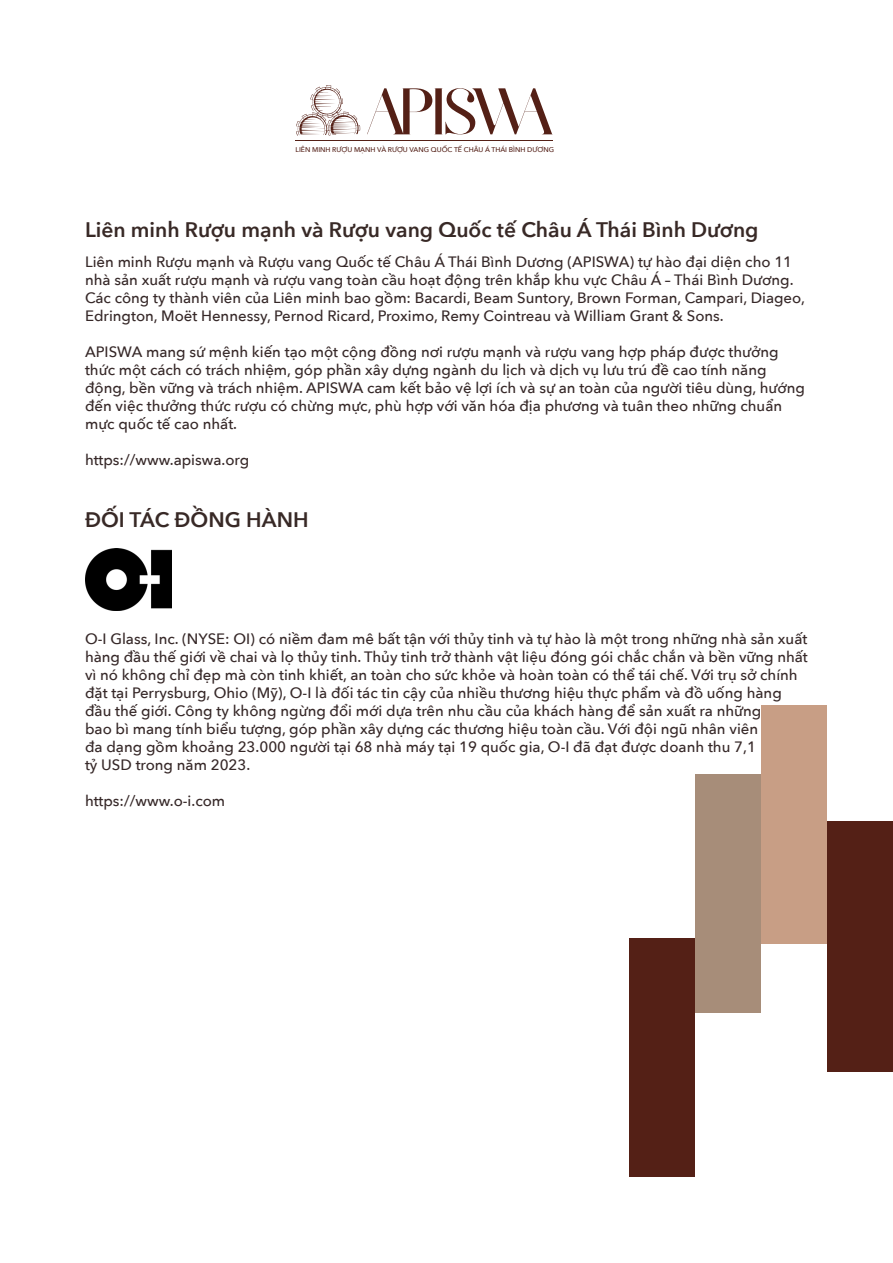
<style>
.page{position:relative;width:893px;height:1263px;background:#fff}
.page>*{position:absolute;margin:0;border:0;box-sizing:border-box;transform-origin:0 0}
.t1{font:600 21px "Avenir Next";color:#382926}
.t2{font:500 15px/18px "Avenir Next";color:#362828}
.t3{font:500 6.9px "Avenir Next";color:#542018}
</style>
<div class="page">
<div style="left:629px;top:938px;width:66px;height:238px;background:#542016"></div>
<div style="left:695px;top:775px;width:66px;height:238px;background:#a78d79"></div>
<div style="left:827px;top:821px;width:66px;height:250px;background:#542016"></div>
<div style="left:761px;top:705px;width:66px;height:238px;background:#c89e85"></div>
<svg style="left:296px;top:85px;width:64px;height:51px"></svg>
<hr style="left:295px;top:141px;width:258px;height:1px;background:#542016">
<svg style="left:367px;top:88px;width:185px;height:46px"></svg>
<img style="left:85px;top:549px;width:86px;height:62px">
<p class="t3" style="left:295px;top:143px;width:260px">LIÊN MINH RƯỢU MẠNH VÀ RƯỢU VANG QUỐC TẾ CHÂU Á THÁI BÌNH DƯƠNG</p>
<p class="t1" style="left:85px;top:212px;width:675px">Liên minh Rượu mạnh và Rượu vang Quốc tế Châu Á Thái Bình Dương</p>
<p class="t2" style="left:85px;top:252px;width:722px">Liên minh Rượu mạnh và Rượu vang Quốc tế Châu Á Thái Bình Dương (APISWA) tự hào đại diện cho 11 nhà sản xuất rượu mạnh và rượu vang toàn cầu hoạt động trên khắp khu vực Châu Á – Thái Bình Dương.<br>Các công ty thành viên của Liên minh bao gồm: Bacardi, Beam Suntory, Brown Forman, Campari, Diageo, Edrington, Moët Hennessy, Pernod Ricard, Proximo, Remy Cointreau và William Grant &amp; Sons.</p>
<p class="t2" style="left:85px;top:342px;width:721px">APISWA mang sứ mệnh kiến tạo một cộng đồng nơi rượu mạnh và rượu vang hợp pháp được thưởng thức một cách có trách nhiệm, góp phần xây dựng ngành du lịch và dịch vụ lưu trú đề cao tính năng động, bền vững và trách nhiệm. APISWA cam kết bảo vệ lợi ích và sự an toàn của người tiêu dùng, hướng đến việc thưởng thức rượu có chừng mực, phù hợp với văn hóa địa phương và tuân theo những chuẩn mực quốc tế cao nhất.</p>
<p class="t2" style="left:85px;top:450px;width:166px">https://www.apiswa.org</p>
<p class="t1" style="left:85px;top:502px;width:225px">ĐỐI TÁC ĐỒNG HÀNH</p>
<p class="t2" style="left:85px;top:630px;width:724px">O-I Glass, Inc. (NYSE: OI) có niềm đam mê bất tận với thủy tinh và tự hào là một trong những nhà sản xuất hàng đầu thế giới về chai và lọ thủy tinh. Thủy tinh trở thành vật liệu đóng gói chắc chắn và bền vững nhất vì nó không chỉ đẹp mà còn tinh khiết, an toàn cho sức khỏe và hoàn toàn có thể tái chế. Với trụ sở chính đặt tại Perrysburg, Ohio (Mỹ), O-I là đối tác tin cậy của nhiều thương hiệu thực phẩm và đồ uống hàng đầu thế giới. Công ty không ngừng đổi mới dựa trên nhu cầu của khách hàng để sản xuất ra những<br>bao bì mang tính biểu tượng, góp phần xây dựng các thương hiệu toàn cầu. Với đội ngũ nhân viên<br>đa dạng gồm khoảng 23.000 người tại 68 nhà máy tại 19 quốc gia, O-I đã đạt được doanh thu 7,1<br>tỷ USD trong năm 2023.</p>
<p class="t2" style="left:85px;top:792px;width:142px">https://www.o-i.com</p>
</div>
